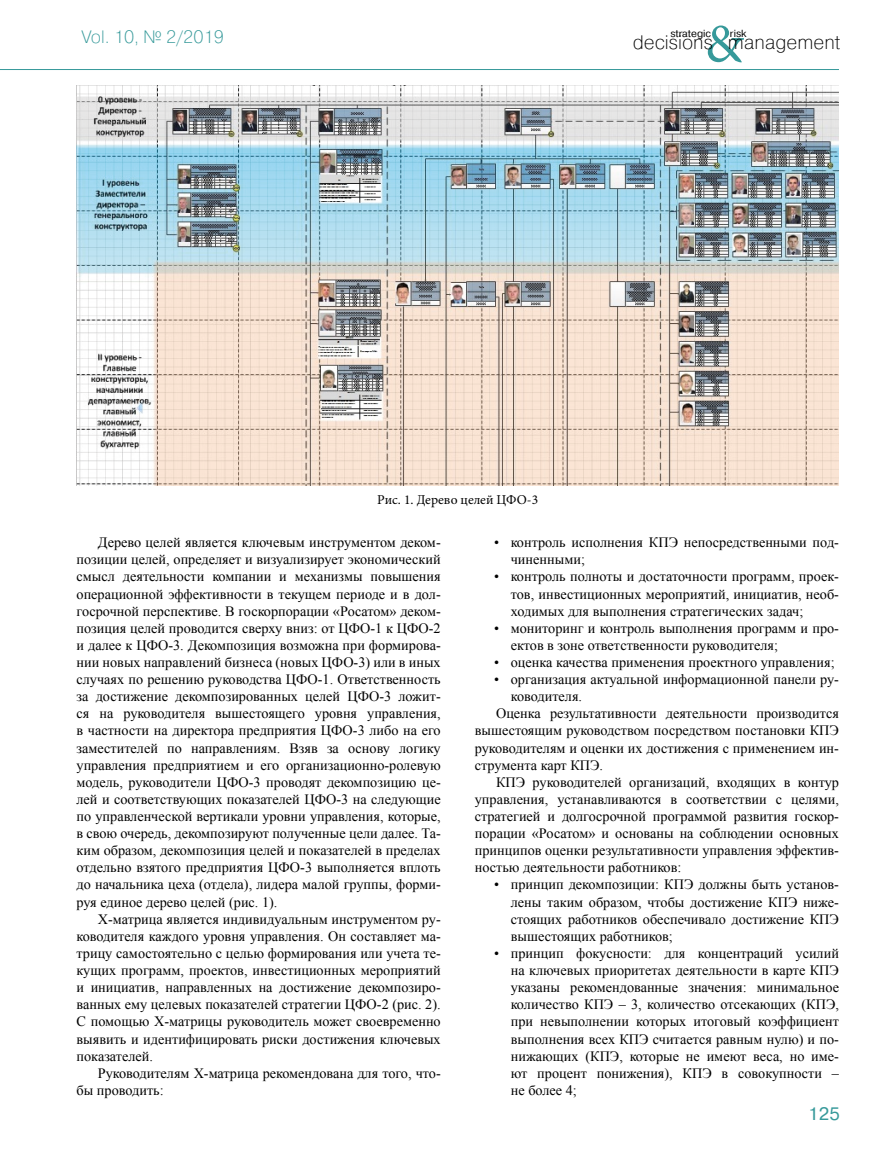
<style>
.page{position:relative;width:893px;height:1149px;background:#fff}
.page>*{position:absolute;margin:0;border:0;box-sizing:border-box;transform-origin:0 0}
.t1{font:54.6px "Minion Pro";color:#36999a}
.t2{font:19.5px "Pragmatica Light C";color:#000}
.t3{font:18px "Pragmatica";color:#36999a}
.t4{font:17.85px "Pragmatica Light C";color:#36999a}
.t5{font:14.25px/17.1px "Times New Roman";color:#000;text-align:justify}
.t6{font:13.5px "Minion Pro";color:#000}
.t7{font:10.2px "Pragmatica";color:#000}
</style>
<div class="page">
<hr style="left:0;top:69px;width:839px;height:1px;background:#36999a">
<img style="left:77px;top:85px;width:762px;height:400px">
<h1 class="t1" style="left:705px;top:7px;width:40px">&amp;</h1>
<p class="t7" style="left:670px;top:27px;width:42px">strategic</p>
<p class="t7" style="left:730px;top:27px;width:18px">risk</p>
<h2 class="t2" style="left:728px;top:32px;width:114px">management</h2>
<p class="t4" style="left:82px;top:27px;width:144px">Vol. 10, № 2/2019</p>
<h2 class="t2" style="left:633px;top:32px;width:82px">decisions</h2>
<p class="t6" style="left:377px;top:490px;width:163px">Рис. 1. Дерево целей ЦФО-3</p>
<p class="t5" style="left:77px;top:533px;width:366px;text-indent:21px">Дерево целей является ключевым инструментом деком&shy;позиции целей, определяет и визуализирует экономический смысл деятельности компании и механизмы повышения операционной эффективности в текущем периоде и в дол&shy;госрочной перспективе. В госкорпорации «Росатом» деком&shy;позиция целей проводится сверху вниз: от ЦФО-1 к ЦФО-2 и далее к ЦФО-3. Декомпозиция возможна при формирова&shy;нии новых направлений бизнеса (новых ЦФО-3) или в иных случаях по решению руководства ЦФО-1. Ответственность за достижение декомпозированных целей ЦФО-3 ложит&shy;ся на руководителя вышестоящего уровня управления, в частности на директора предприятия ЦФО-3 либо на его заместителей по направлениям. Взяв за основу логику управления предприятием и его организационно-ролевую модель, руководители ЦФО-3 проводят декомпозицию це&shy;лей и соответствующих показателей ЦФО-3 на следующие по управленческой вертикали уровни управления, которые, в свою очередь, декомпозируют полученные цели далее. Та&shy;ким образом, декомпозиция целей и показателей в пределах отдельно взятого предприятия ЦФО-3 выполняется вплоть до начальника цеха (отдела), лидера малой группы, форми&shy;руя единое дерево целей (рис. 1).</p>
<p class="t5" style="left:77px;top:909px;width:366px;text-indent:21px">Х-матрица является индивидуальным инструментом ру&shy;ководителя каждого уровня управления. Он составляет ма&shy;трицу самостоятельно с целью формирования или учета те&shy;кущих программ, проектов, инвестиционных мероприятий и инициатив, направленных на достижение декомпозиро&shy;ванных ему целевых показателей стратегии ЦФО-2 (рис. 2).<br>С помощью Х-матрицы руководитель может своевременно выявить и идентифицировать риски достижения ключевых показателей.</p>
<p class="t5" style="left:77px;top:1063px;width:366px;text-indent:21px">Руководителям Х-матрица рекомендована для того, что&shy;бы проводить:</p>
<p class="t5" style="left:511px;top:533px;width:330px;text-indent:-17px">• контроль исполнения КПЭ непосредственными под&shy;чиненными;</p>
<p class="t5" style="left:511px;top:567px;width:330px;text-indent:-17px">• контроль полноты и достаточности программ, проек&shy;тов, инвестиционных мероприятий, инициатив, необ&shy;ходимых для выполнения стратегических задач;</p>
<p class="t5" style="left:511px;top:619px;width:330px;text-indent:-17px">• мониторинг и контроль выполнения программ и про&shy;ектов в зоне ответственности руководителя;</p>
<p class="t5" style="left:494px;top:653px;width:342px">• оценка качества применения проектного управления;</p>
<p class="t5" style="left:494px;top:670px;width:346px">• организация актуальной информационной панели ру-</p>
<p class="t5" style="left:511px;top:687px;width:73px">ководителя.</p>
<p class="t5" style="left:496px;top:704px;width:344px">Оценка результативности деятельности производится</p>
<p class="t5" style="left:475px;top:721px;width:366px">вышестоящим руководством посредством постановки КПЭ</p>
<p class="t5" style="left:475px;top:738px;width:366px">руководителям и оценки их достижения с применением ин-</p>
<p class="t5" style="left:475px;top:756px;width:130px">струмента карт КПЭ.</p>
<p class="t5" style="left:496px;top:773px;width:344px">КПЭ руководителей организаций, входящих в контур</p>
<p class="t5" style="left:475px;top:790px;width:366px">управления, устанавливаются в соответствии с целями,</p>
<p class="t5" style="left:475px;top:807px;width:366px">стратегией и долгосрочной программой развития госкор-</p>
<p class="t5" style="left:475px;top:824px;width:366px">порации «Росатом» и основаны на соблюдении основных</p>
<p class="t5" style="left:475px;top:841px;width:366px">принципов оценки результативности управления эффектив-</p>
<p class="t5" style="left:475px;top:858px;width:208px">ностью деятельности работников:</p>
<p class="t5" style="left:511px;top:875px;width:330px;text-indent:-17px">• принцип декомпозиции: КПЭ должны быть установ&shy;лены таким образом, чтобы достижение КПЭ ниже&shy;стоящих работников обеспечивало достижение КПЭ вышестоящих работников;</p>
<p class="t5" style="left:511px;top:944px;width:330px;text-indent:-17px">• принцип фокусности: для концентраций усилий на ключевых приоритетах деятельности в карте КПЭ указаны рекомендованные значения: минимальное количество КПЭ – 3, количество отсекающих (КПЭ, при невыполнении которых итоговый коэффициент выполнения всех КПЭ считается равным нулю) и по&shy;нижающих (КПЭ, которые не имеют веса, но име&shy;ют процент понижения), КПЭ в совокупности – не более 4;</p>
<p class="t3" style="left:808px;top:1102px;width:33px">125</p>
</div>
